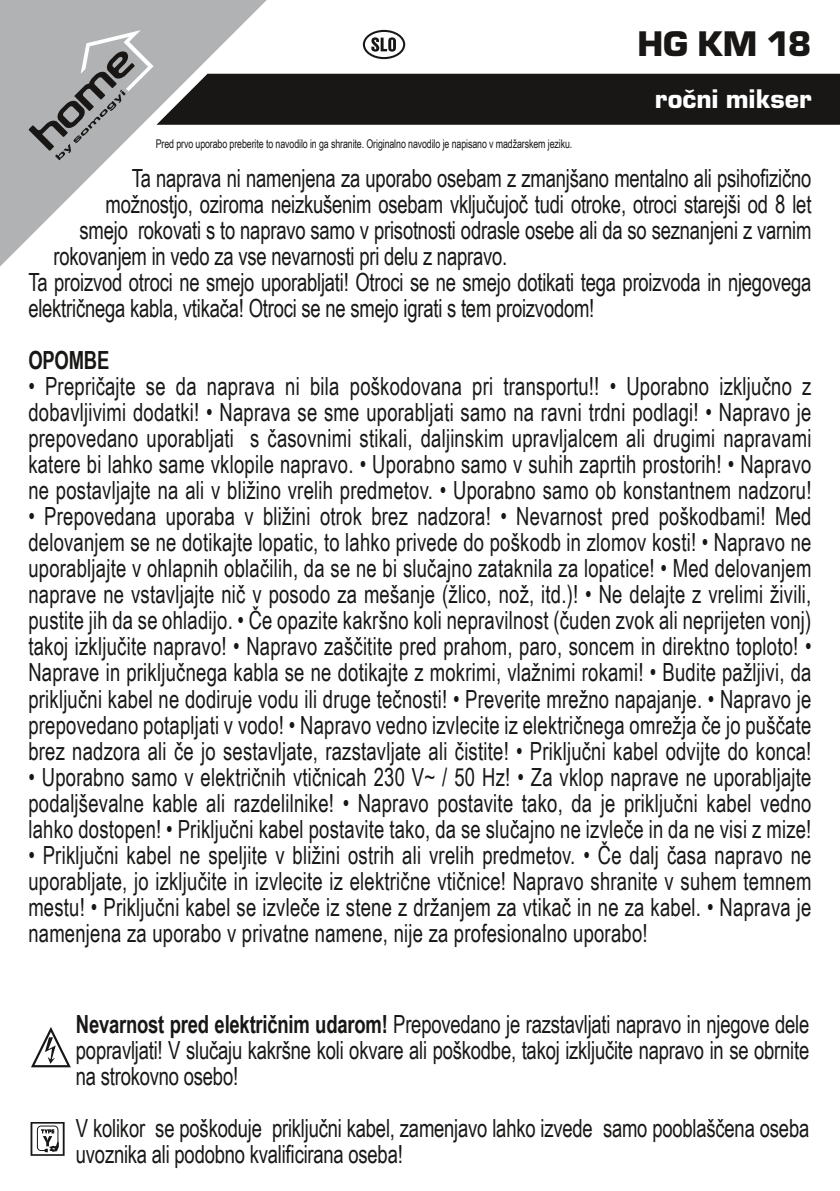
<style>
.page{position:relative;width:840px;height:1191px;background:#fff}
.page>*{position:absolute;margin:0;border:0;box-sizing:border-box;transform-origin:0 0}
.t1{font:37px "Eurostile TEE Blac";color:#181716}
.t2{font:28px "Eurostile TEE Blac";color:#fff}
.t3{font:25px/26px "Arial Narrow";letter-spacing:-.01em;color:#181716;text-align:justify;scale:.9 1}
.t4{font:700 25px "Arial Narrow";letter-spacing:-.01em;color:#181716;scale:.9 1}
.t5{font:12px "Arial Narrow";letter-spacing:-.01em;color:#181716;scale:.9 1}
.s1{font-weight:700}
</style>
<div class="page">
<svg style="left:0;top:0;width:267px;height:267px"></svg>
<svg style="left:29px;top:30px;width:810px;height:130px"></svg>
<svg style="left:31px;top:1027px;width:40px;height:40px"></svg>
<svg style="left:31px;top:1122px;width:34px;height:33px"></svg>
<h1 class="t1" style="left:637px;top:24px;width:176px">HG KM 18</h1>
<p class="t2" style="left:654px;top:83px;width:158px">ročni mikser</p>
<p class="t5" style="left:156px;top:135px;width:464px">Pred prvo uporabo preberite to navodilo in ga shranite. Originalno navodilo je napisano v madžarskem jeziku.</p>
<p class="t3" style="left:132px;top:164px;width:756px">Ta naprava ni namenjena za uporabo osebam z zmanjšano mentalno ali psihofizično</p>
<p class="t3" style="left:106px;top:190px;width:785px">možnostjo, oziroma neizkušenim osebam vključujoč tudi otroke, otroci starejši od 8 let</p>
<p class="t3" style="left:80px;top:216px;width:814px">smejo rokovati s to napravo samo v prisotnosti odrasle osebe ali da so seznanjeni z varnim</p>
<p class="t3" style="left:53px;top:242px;width:505px">rokovanjem in vedo za vse nevarnosti pri delu z napravo.</p>
<p class="t3" style="left:28px;top:268px;width:871px">Ta proizvod otroci ne smejo uporabljati! Otroci se ne smejo dotikati tega proizvoda in njegovega</p>
<p class="t3" style="left:28px;top:294px;width:630px">električnega kabla, vtikača! Otroci se ne smejo igrati s tem proizvodom!</p>
<p class="t4" style="left:28px;top:342px;width:91px">OPOMBE</p>
<p class="t3" style="left:28px;top:372px;width:871px">• Prepričajte se da naprava ni bila poškodovana pri transportu!! • Uporabno izključno z dobavljivimi dodatki! • Naprava se sme uporabljati samo na ravni trdni podlagi! • Napravo je prepovedano uporabljati s časovnimi stikali, daljinskim upravljalcem ali drugimi napravami katere bi lahko same vklopile napravo. • Uporabno samo v suhih zaprtih prostorih! • Napravo ne postavljajte na ali v bližino vrelih predmetov. • Uporabno samo ob konstantnem nadzoru!</p>
<p class="t3" style="left:28px;top:502px;width:871px">• Prepovedana uporaba v bližini otrok brez nadzora! • Nevarnost pred poškodbami! Med delovanjem se ne dotikajte lopatic, to lahko privede do poškodb in zlomov kosti! • Napravo ne uporabljajte v ohlapnih oblačilih, da se ne bi slučajno zataknila za lopatice! • Med delovanjem naprave ne vstavljajte nič v posodo za mešanje (žlico, nož, itd.)! • Ne delajte z vrelimi živili, pustite jih da se ohladijo. • Če opazite kakršno koli nepravilnost (čuden zvok ali neprijeten vonj) takoj izključite napravo! • Napravo zaščitite pred prahom, paro, soncem in direktno toploto! • Naprave in priključnega kabla se ne dotikajte z mokrimi, vlažnimi rokami! • Budite pažljivi, da priključni kabel ne dodiruje vodu ili druge tečnosti! • Preverite mrežno napajanje. • Napravo je prepovedano potapljati v vodo! • Napravo vedno izvlecite iz električnega omrežja če jo puščate brez nadzora ali če jo sestavljate, razstavljate ali čistite! • Priključni kabel odvijte do konca!</p>
<p class="t3" style="left:28px;top:762px;width:871px">• Uporabno samo v električnih vtičnicah 230 V~ / 50 Hz! • Za vklop naprave ne uporabljajte podaljševalne kable ali razdelilnike! • Napravo postavite tako, da je priključni kabel vedno lahko dostopen! • Priključni kabel postavite tako, da se slučajno ne izvleče in da ne visi z mize!</p>
<p class="t3" style="left:28px;top:840px;width:871px">• Priključni kabel ne speljite v bližini ostrih ali vrelih predmetov. • Če dalj časa napravo ne uporabljate, jo izključite in izvlecite iz električne vtičnice! Napravo shranite v suhem temnem mestu! • Priključni kabel se izvleče iz stene z držanjem za vtikač in ne za kabel. • Naprava je namenjena za uporabo v privatne namene, nije za profesionalno uporabo!</p>
<p class="t3" style="left:76px;top:1009px;width:816px"><span class="s1">Nevarnost pred električnim udarom!</span> Prepovedano je razstavljati napravo in njegove dele popravljati! V slučaju kakršne koli okvare ali poškodbe, takoj izključite napravo in se obrnite na strokovno osebo!</p>
<p class="t3" style="left:76px;top:1113px;width:816px">V kolikor se poškoduje priključni kabel, zamenjavo lahko izvede samo pooblaščena oseba uvoznika ali podobno kvalificirana oseba!</p>
</div>
